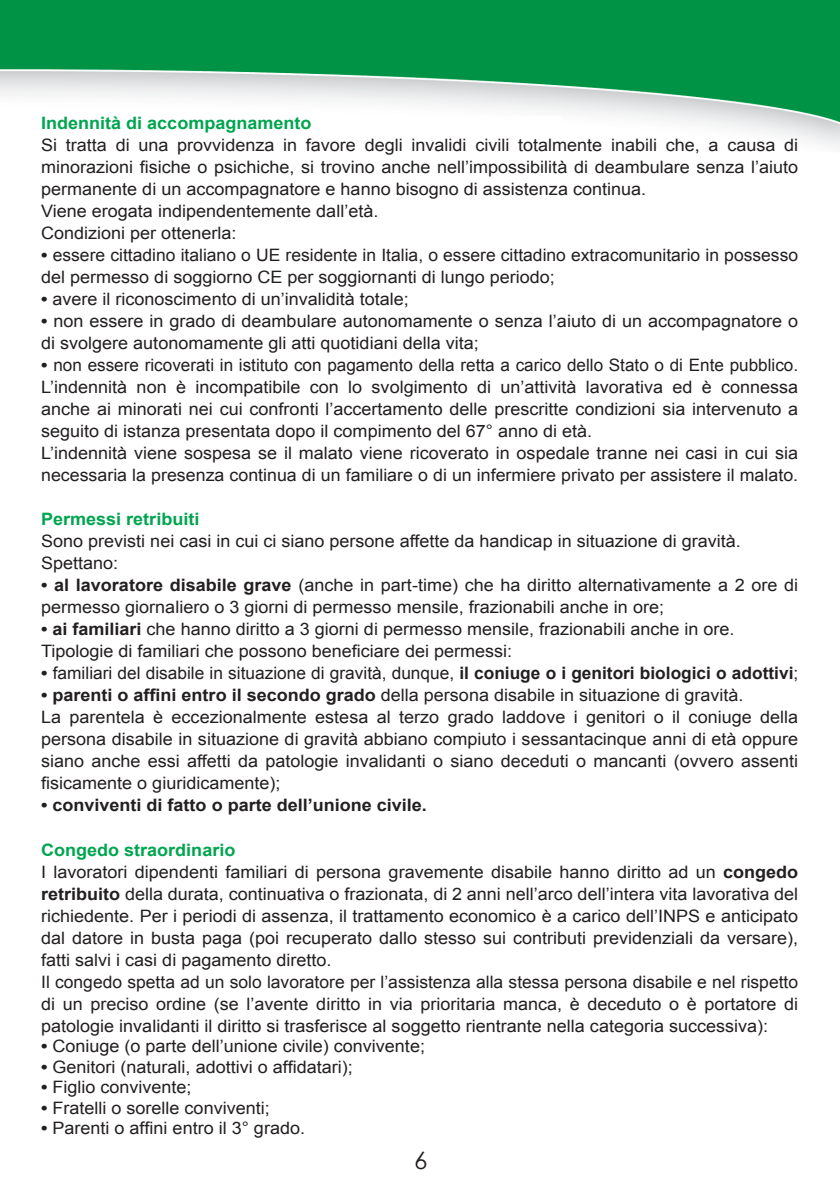
<style>
.page{position:relative;width:840px;height:1191px;background:#fff}
.page>*{position:absolute;margin:0;border:0;box-sizing:border-box;transform-origin:0 0}
.t1{font:24px "Century Gothic";color:#231f20}
.t2{font:17.2px/22px "Arial";color:#231f20;scale:1.05 1}
.t3{font:17.2px/22px "Arial";color:#231f20}
.t4{font:700 17.2px "Arial";color:#00a54f;scale:1.05 1}
.t5{font:700 17.2px "Arial";color:#231f20;scale:1.05 1}
.s1{font-weight:700}
.s2{font-weight:700;color:#00a54f}
</style>
<div class="page">
<img style="left:0;top:0;width:839px;height:146px">
<p class="t4" style="left:41px;top:112px;width:259px">Indennità di accompagnamento</p>
<p class="t2" style="left:41px;top:134px;width:722px">Si tratta di una provvidenza in favore degli invalidi civili totalmente inabili che, a causa di minorazioni fisiche o psichiche, si trovino anche nell’impossibilità di deambulare senza l’aiuto permanente di un accompagnatore e hanno bisogno di assistenza continua.<br>Viene erogata indipendentemente dall’età.<br>Condizioni per ottenerla:</p>
<p class="t3" style="left:41px;top:244px;width:758px"><span class="s1">•</span> essere cittadino italiano o UE residente in Italia, o essere cittadino extracomunitario in possesso del permesso di soggiorno CE per soggiornanti di lungo periodo;</p>
<p class="t2" style="left:41px;top:288px;width:351px"><span class="s1">•</span> avere il riconoscimento di un’invalidità totale;</p>
<p class="t2" style="left:41px;top:310px;width:722px"><span class="s1">•</span> non essere in grado di deambulare autonomamente o senza l’aiuto di un accompagnatore o di svolgere autonomamente gli atti quotidiani della vita;</p>
<p class="t3" style="left:41px;top:354px;width:758px"><span class="s1">•</span> non essere ricoverati in istituto con pagamento della retta a carico dello Stato o di Ente pubblico.<br>L’indennità non è incompatibile con lo svolgimento di un’attività lavorativa ed è connessa anche ai minorati nei cui confronti l’accertamento delle prescritte condizioni sia intervenuto a seguito di istanza presentata dopo il compimento del 67° anno di età.<br>L’indennità viene sospesa se il malato viene ricoverato in ospedale tranne nei casi in cui sia necessaria la presenza continua di un familiare o di un infermiere privato per assistere il malato.</p>
<p class="t4" style="left:41px;top:508px;width:152px">Permessi retribuiti</p>
<p class="t2" style="left:41px;top:530px;width:667px">Sono previsti nei casi in cui ci siano persone affette da handicap in situazione di gravità.<br>Spettano:</p>
<p class="t2" style="left:41px;top:574px;width:722px"><span class="s1">• al lavoratore disabile grave</span> (anche in part-time) che ha diritto alternativamente a 2 ore di permesso giornaliero o 3 giorni di permesso mensile, frazionabili anche in ore;</p>
<p class="t2" style="left:41px;top:618px;width:661px"><span class="s1">• ai familiari</span> che hanno diritto a 3 giorni di permesso mensile, frazionabili anche in ore.<br>Tipologie di familiari che possono beneficiare dei permessi:</p>
<p class="t3" style="left:41px;top:662px;width:758px"><span class="s1">•</span> familiari del disabile in situazione di gravità, dunque, <span class="s1">il coniuge o i genitori biologici o adottivi</span>;</p>
<p class="t2" style="left:41px;top:684px;width:722px"><span class="s1">• parenti o affini entro il secondo grado</span> della persona disabile in situazione di gravità.<br>La parentela è eccezionalmente estesa al terzo grado laddove i genitori o il coniuge della persona disabile in situazione di gravità abbiano compiuto i sessantacinque anni di età oppure siano anche essi affetti da patologie invalidanti o siano deceduti o mancanti (ovvero assenti fisicamente o giuridicamente);</p>
<p class="t5" style="left:41px;top:794px;width:369px">• conviventi di fatto o parte dell’unione civile.</p>
<p class="t2" style="left:41px;top:838px;width:722px"><span class="s2">Congedo straordinario<br></span>I lavoratori dipendenti familiari di persona gravemente disabile hanno diritto ad un <span class="s1">congedo retribuito</span> della durata, continuativa o frazionata, di 2 anni nell’arco dell’intera vita lavorativa del richiedente. Per i periodi di assenza, il trattamento economico è a carico dell’INPS e anticipato dal datore in busta paga (poi recuperato dallo stesso sui contributi previdenziali da versare), fatti salvi i casi di pagamento diretto.<br>Il congedo spetta ad un solo lavoratore per l’assistenza alla stessa persona disabile e nel rispetto di un preciso ordine (se l’avente diritto in via prioritaria manca, è deceduto o è portatore di patologie invalidanti il diritto si trasferisce al soggetto rientrante nella categoria successiva):</p>
<p class="t2" style="left:41px;top:1035px;width:367px"><span class="s1">•</span> Coniuge (o parte dell’unione civile) convivente;</p>
<p class="t2" style="left:41px;top:1055px;width:298px"><span class="s1">•</span> Genitori (naturali, adottivi o affidatari);</p>
<p class="t2" style="left:41px;top:1076px;width:145px"><span class="s1">•</span> Figlio convivente;</p>
<p class="t2" style="left:41px;top:1096px;width:219px"><span class="s1">•</span> Fratelli o sorelle conviventi;</p>
<p class="t2" style="left:41px;top:1117px;width:253px"><span class="s1">•</span> Parenti o affini entro il 3° grado.</p>
<h1 class="t1" style="left:414px;top:1146px;width:15px">6</h1>
</div>
